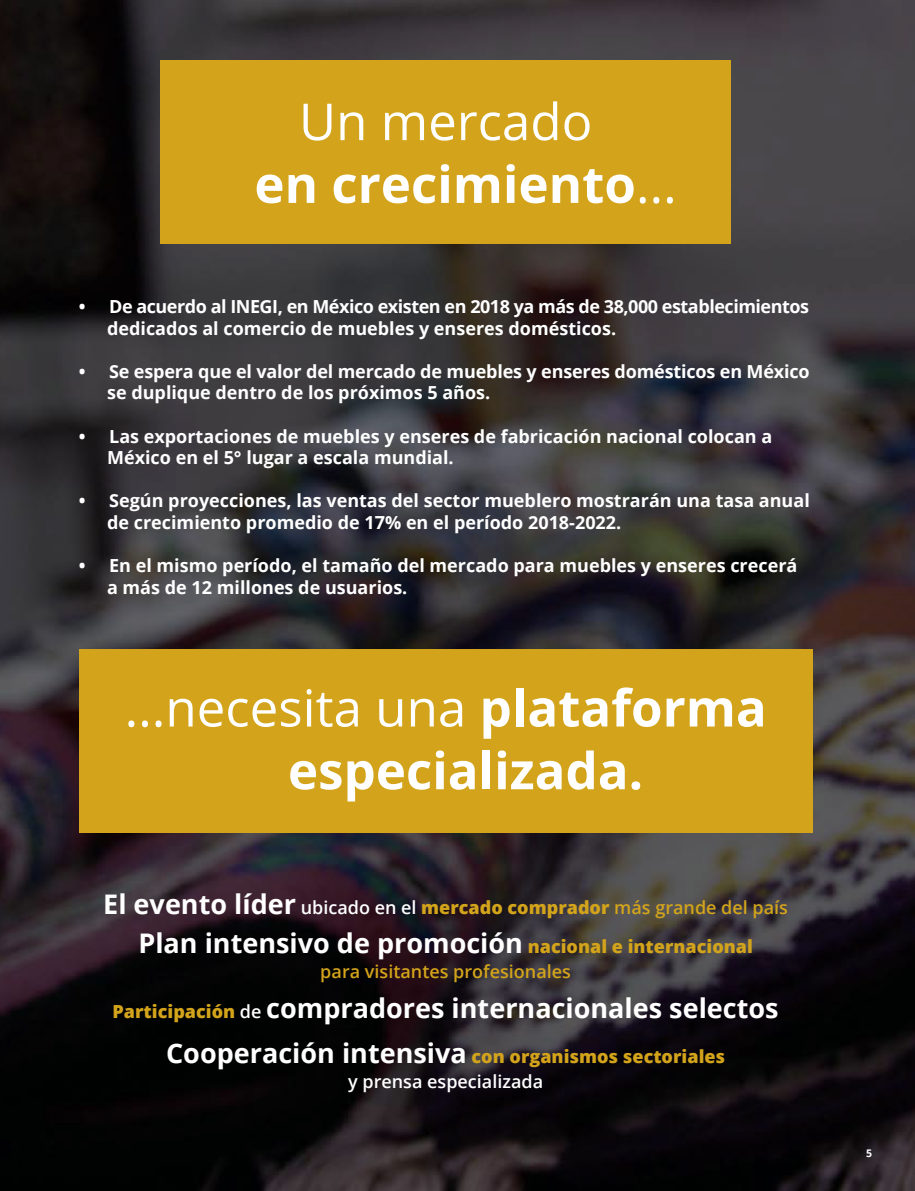
<style>
.page{position:relative;width:915px;height:1191px;background:#fff}
.page>*{position:absolute;margin:0;border:0;box-sizing:border-box;transform-origin:0 0}
.t1{font:700 51px/62.7px "Open Sans";color:#fff}
.t2{font:700 27px "Open Sans";color:#fff}
.t3{font:700 18px/21.6px "Open Sans";color:#fff}
.t4{font:800 18px/24.6px "Open Sans";color:#d3a41b;text-align:center}
.t5{font:700 18px/21.6px "Open Sans";letter-spacing:-.025em;color:#fff}
.t6{font:600 18px "Open Sans";color:#d3a41b}
.t7{font:700 10.5px "Open Sans";color:#fff}
.s1{font-weight:400}
.s2{font-weight:700;font-size:27px;color:#fff}
.s3{font-weight:600;color:#fff}
.s4{font-weight:600}
.s5{font-weight:800;font-size:18px;color:#d3a41b}
.s6{font-weight:600;font-size:18px}
</style>
<div class="page">
<img style="left:0;top:0;width:914px;height:1191px">
<div style="left:160px;top:60px;width:570px;height:184px;background:#d3a41b"></div>
<div style="left:79px;top:649px;width:733px;height:184px;background:#d3a41b"></div>
<h1 class="t1" style="left:254px;top:89px;width:423px;text-indent:44px"><span class="s1">Un mercado<br></span>en crecimiento<span class="s1">...</span></h1>
<p class="t5" style="left:107px;top:295px;width:703px;text-indent:-28px">• De acuerdo al INEGI, en México existen en 2018 ya más de 38,000 establecimientos dedicados al comercio de muebles y enseres domésticos.</p>
<p class="t3" style="left:107px;top:360px;width:704px;text-indent:-28px">• Se espera que el valor del mercado de muebles y enseres domésticos en México se duplique dentro de los próximos 5 años.</p>
<p class="t3" style="left:107px;top:425px;width:666px;text-indent:-28px">• Las exportaciones de muebles y enseres de fabricación nacional colocan a<br>México en el 5° lugar a escala mundial.</p>
<p class="t3" style="left:107px;top:489px;width:704px;text-indent:-28px">• Según proyecciones, las ventas del sector mueblero mostrarán una tasa anual de crecimiento promedio de 17% en el período 2018-2022.</p>
<p class="t3" style="left:107px;top:554px;width:691px;text-indent:-28px">• En el mismo período, el tamaño del mercado para muebles y enseres crecerá a más de 12 millones de usuarios.</p>
<h1 class="t1" style="left:288px;top:675px;width:480px;text-indent:-163px"><span class="s1">...necesita una</span> plataforma especializada.</h1>
<p class="t4" style="left:103px;top:894px;width:686px"><span class="s2">El evento líder</span> <span class="s3">ubicado en el</span> mercado comprador <span class="s4">más grande del país</span></p>
<h2 class="t2" style="left:138px;top:924px;width:616px">Plan intensivo de promoción <span class="s5">nacional e internacional</span></h2>
<p class="t6" style="left:320px;top:959px;width:252px">para visitantes profesionales</p>
<h2 class="t2" style="left:113px;top:989px;width:667px"><span class="s5">Participación</span> <span class="s6">de</span> compradores internacionales selectos</h2>
<p class="t4" style="left:166px;top:1043px;width:560px"><span class="s2">Cooperación intensiva</span> con organismos sectoriales <span class="s3">y prensa especializada</span></p>
<p class="t7" style="left:865px;top:1146px;width:7px">5</p>
</div>
